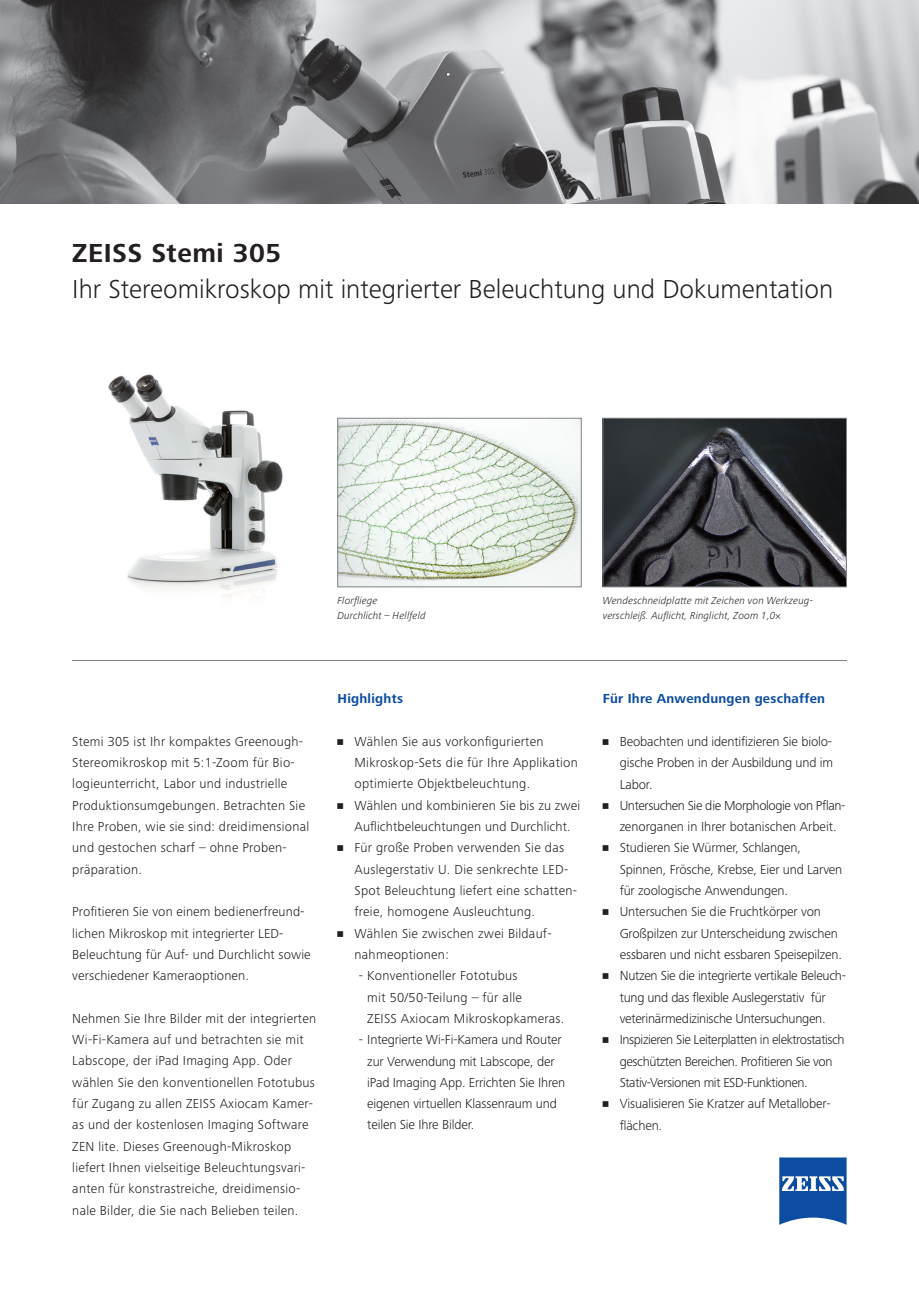
<style>
.page{position:relative;width:919px;height:1289px;background:#fff}
.page>*{position:absolute;margin:0;border:0;box-sizing:border-box;transform-origin:0 0}
.t1{font:300 27px "Zeiss Frutiger Next Pro";color:#231f20}
.t2{font:700 27px "Zeiss Frutiger Next Pro";letter-spacing:.02em;color:#231f20}
.t3{font:300 13.5px/21.3px "Zeiss Frutiger Next Pro";letter-spacing:.01em;color:#231f20}
.t4{font:300 13.5px/21.3px "Zeiss Frutiger Next Pro";letter-spacing:-.01em;color:#231f20}
.t5{font:300 13.5px/21.3px "Zeiss Frutiger Next Pro";letter-spacing:-.03em;color:#231f20}
.t6{font:300 13.5px/21.3px "Zeiss Frutiger Next Pro";letter-spacing:-.02em;color:#231f20;text-align:center}
.t7{font:700 13.5px "Zeiss Frutiger Next Pro";letter-spacing:.02em;color:#0d4da1}
.t8{font:italic 300 10.5px/15px "Zeiss Frutiger Next Pro";letter-spacing:.01em;color:#231f20}
</style>
<div class="page">
<img style="left:0;top:0;width:918px;height:203px">
<img style="left:108px;top:374px;width:175px;height:222px">
<img style="left:339px;top:420px;width:240px;height:165px">
<div style="left:337px;top:418px;width:244px;height:169px;border:1px solid #808285"></div>
<img style="left:604px;top:420px;width:240px;height:165px">
<div style="left:602px;top:418px;width:244px;height:169px;border:1px solid #808285"></div>
<svg style="left:779px;top:1157px;width:67px;height:67px;background:#3b6fb3"></svg>
<hr style="left:72px;top:660px;width:774px;height:1px;background:#808285">
<h1 class="t2" style="left:72px;top:238px;width:210px">ZEISS Stemi 305</h1>
<h1 class="t1" style="left:72px;top:274px;width:762px">Ihr Stereomikroskop mit integrierter Beleuchtung und Dokumentation</h1>
<p class="t8" style="left:337px;top:593px;width:90px">Florfliege<br>Durchlicht – Hellfeld</p>
<p class="t8" style="left:602px;top:593px;width:212px">Wendeschneidplatte mit Zeichen von Werkzeug&shy;verschleiß. Auflicht, Ringlicht, Zoom 1,0×</p>
<p class="t3" style="left:72px;top:730px;width:238px">Stemi 305 ist Ihr kompaktes Greenough-Stereomikroskop mit 5:1-Zoom für Bio&shy;logieunterricht, Labor und industrielle Produktionsumgebungen. Betrachten Sie Ihre Proben, wie sie sind: dreidimensional und gestochen scharf – ohne Proben&shy;präparation.</p>
<p class="t3" style="left:72px;top:901px;width:240px">Profitieren Sie von einem bedienerfreund&shy;lichen Mikroskop mit integrierter LED-Beleuchtung für Auf- und Durchlicht sowie verschiedener Kameraoptionen.</p>
<p class="t3" style="left:72px;top:1007px;width:245px">Nehmen Sie Ihre Bilder mit der integrierten Wi-Fi-Kamera auf und betrachten sie mit Labscope, der iPad Imaging App. Oder wählen Sie den konventionellen Fototubus für Zugang zu allen ZEISS Axiocam Kamer&shy;as und der kostenlosen Imaging Software ZEN lite. Dieses Greenough-Mikroskop liefert Ihnen vielseitige Beleuchtungsvari&shy;anten für konstrastreiche, dreidimensio&shy;nale Bilder, die Sie nach Belieben teilen.</p>
<p class="t7" style="left:337px;top:691px;width:67px">Highlights</p>
<p class="t3" style="left:354px;top:730px;width:225px;text-indent:-17px">• Wählen Sie aus vorkonfigurierten<br>Mikroskop-Sets die für Ihre Applikation optimierte Objektbeleuchtung.</p>
<p class="t3" style="left:337px;top:794px;width:244px;text-align:center">• Wählen und kombinieren Sie bis zu zwei<br>Auflichtbeleuchtungen und Durchlicht.</p>
<p class="t3" style="left:354px;top:837px;width:224px;text-indent:-17px">• Für große Proben verwenden Sie das Auslegerstativ U. Die senkrechte LED-Spot Beleuchtung liefert eine schatten&shy;freie, homogene Ausleuchtung.</p>
<p class="t3" style="left:354px;top:922px;width:198px;text-indent:-17px">• Wählen Sie zwischen zwei Bildauf&shy;nahmeoptionen:</p>
<p class="t3" style="left:367px;top:965px;width:199px;text-indent:-9px">- Konventioneller Fototubus<br>mit 50/50-Teilung – für alle<br>ZEISS Axiocam Mikroskopkameras.</p>
<p class="t4" style="left:367px;top:1029px;width:199px;text-indent:-9px">- Integrierte Wi-Fi-Kamera und Router zur Verwendung mit Labscope, der iPad Imaging App. Errichten Sie Ihren eigenen virtuellen Klassenraum und teilen Sie Ihre Bilder.</p>
<p class="t7" style="left:602px;top:691px;width:224px">Für Ihre Anwendungen geschaffen</p>
<p class="t3" style="left:619px;top:730px;width:215px;text-align:justify;text-indent:-17px">• Beobachten und identifizieren Sie biolo&shy;gische Proben in der Ausbildung und im Labor.</p>
<p class="t4" style="left:619px;top:794px;width:227px;text-indent:-17px">• Untersuchen Sie die Morphologie von Pflan&shy;zenorganen in Ihrer botanischen Arbeit.</p>
<p class="t4" style="left:619px;top:837px;width:224px;text-indent:-17px">• Studieren Sie Würmer, Schlangen,<br>Spinnen, Frösche, Krebse, Eier und Larven für zoologische Anwendungen.</p>
<p class="t4" style="left:619px;top:901px;width:224px;text-indent:-17px">• Untersuchen Sie die Fruchtkörper von<br>Großpilzen zur Unterscheidung zwischen essbaren und nicht essbaren Speisepilzen.</p>
<p class="t6" style="left:602px;top:965px;width:245px">• Nutzen Sie die integrierte vertikale Beleuch&shy;tung und das flexible Auslegerstativ für veterinärmedizinische Untersuchungen.</p>
<p class="t5" style="left:619px;top:1029px;width:226px;text-indent:-17px">• Inspizieren Sie Leiterplatten in elektrostatisch geschützten Bereichen. Profitieren Sie von<br>Stativ-Versionen mit ESD-Funktionen.</p>
<p class="t4" style="left:619px;top:1093px;width:212px;text-indent:-17px">• Visualisieren Sie Kratzer auf Metallober&shy;flächen.</p>
</div>
